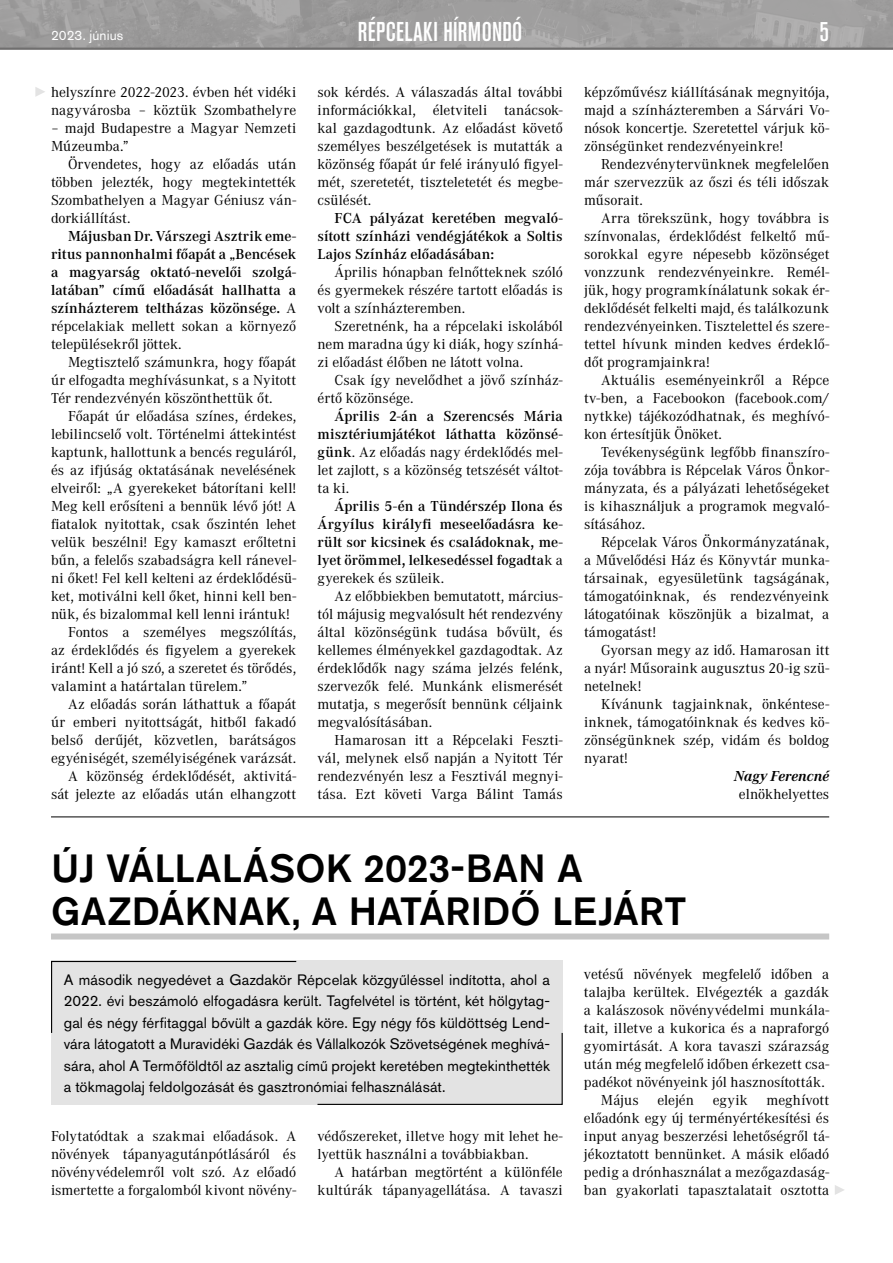
<style>
.page{position:relative;width:893px;height:1263px;background:#fff}
.page>*{position:absolute;margin:0;border:0;box-sizing:border-box;transform-origin:0 0}
.t1{font:500 39px/42.9px "Akzidenz Grotesk Pro";letter-spacing:.005em;color:#000}
.t2{font:500 condensed 27px "Akzidenz Grotesk Pro";letter-spacing:.015em;color:#fff}
.t3{font:15px/18px "Corporate A Pro";color:#000;text-align:justify}
.t4{font:600 15px/18px "Corporate A Pro";color:#000;text-align:justify}
.t5{font:15px/21.5px "Akzidenz Grotesk Pro";letter-spacing:.005em;color:#000;text-align:justify}
.t6{font:italic 700 15px "Corporate A Pro";letter-spacing:.005em;color:#000}
.t7{font:13.5px "Akzidenz Grotesk Pro";letter-spacing:.01em;color:#fff}
.s1{font-weight:400}
.s2{font-weight:600}
</style>
<div class="page">
<svg style="left:0;top:0;width:893px;height:48px;background:#9f9e9e"></svg>
<hr style="left:0;top:48px;width:893px;height:2px;background:#706f6f">
<div style="left:51px;top:933px;width:778px;height:6px;background:#c6c6c6"></div>
<div style="left:51px;top:961px;width:512px;height:144px;background:#e3e3e3"></div>
<svg style="left:51px;top:960px;width:246px;height:73px"></svg>
<svg style="left:317px;top:1033px;width:246px;height:72px"></svg>
<svg style="left:35px;top:87px;width:10px;height:10px"></svg>
<hr style="left:51px;top:816px;width:778px;height:1px;background:#000">
<svg style="left:835px;top:1185px;width:9px;height:10px"></svg>
<p class="t7" style="left:51px;top:26px;width:74px">2023. június</p>
<p class="t3" style="left:51px;top:82px;width:247px">helyszínre 2022-2023. évben hét vidéki nagyvárosba – köztük Szombathelyre</p>
<p class="t3" style="left:51px;top:118px;width:247px">– majd Budapestre a Magyar Nemzeti<br>Múzeumba.”</p>
<p class="t3" style="left:51px;top:154px;width:247px;text-indent:17px">Örvendetes, hogy az előadás után többen jelezték, hogy megtekintették Szombathelyen a Magyar Géniusz ván&shy;dorkiállítást.</p>
<p class="t4" style="left:51px;top:226px;width:247px;text-indent:17px">Májusban Dr. Várszegi Asztrik eme&shy;ritus pannonhalmi főapát a „Bencések a magyarság oktató-nevelői szolgá&shy;latában” című előadását hallhatta a színházterem teltházas közönsége. <span class="s1">A répcelakiak mellett sokan a környező településekről jöttek.</span></p>
<p class="t3" style="left:51px;top:352px;width:247px;text-indent:17px">Megtisztelő számunkra, hogy főapát úr elfogadta meghívásunkat, s a Nyitott Tér rendezvényén köszönthettük őt.</p>
<p class="t3" style="left:68px;top:406px;width:230px">Főapát úr előadása színes, érdekes,</p>
<p class="t3" style="left:51px;top:424px;width:247px">lebilincselő volt. Történelmi áttekintést</p>
<p class="t3" style="left:51px;top:442px;width:247px">kaptunk, hallottunk a bencés reguláról,</p>
<p class="t3" style="left:51px;top:460px;width:247px">és az ifjúság oktatásának nevelésének</p>
<p class="t3" style="left:51px;top:478px;width:247px">elveiről: „A gyerekeket bátorítani kell!</p>
<p class="t3" style="left:51px;top:496px;width:247px">Meg kell erősíteni a bennük lévő jót! A</p>
<p class="t3" style="left:51px;top:514px;width:247px">fiatalok nyitottak, csak őszintén lehet</p>
<p class="t3" style="left:51px;top:532px;width:247px">velük beszélni! Egy kamaszt erőltetni</p>
<p class="t3" style="left:51px;top:550px;width:247px">bűn, a felelős szabadságra kell ránevel-</p>
<p class="t3" style="left:51px;top:568px;width:247px">ni őket! Fel kell kelteni az érdeklődésü-</p>
<p class="t3" style="left:51px;top:586px;width:247px">ket, motiválni kell őket, hinni kell ben-</p>
<p class="t3" style="left:51px;top:604px;width:240px">nük, és bizalommal kell lenni irántuk!</p>
<p class="t3" style="left:68px;top:622px;width:230px">Fontos a személyes megszólítás,</p>
<p class="t3" style="left:51px;top:640px;width:247px">az érdeklődés és figyelem a gyerekek</p>
<p class="t3" style="left:51px;top:658px;width:247px">iránt! Kell a jó szó, a szeretet és törődés,</p>
<p class="t3" style="left:51px;top:676px;width:198px">valamint a határtalan türelem.”</p>
<p class="t3" style="left:68px;top:694px;width:230px">Az előadás során láthattuk a főapát</p>
<p class="t3" style="left:51px;top:712px;width:247px">úr emberi nyitottságát, hitből fakadó</p>
<p class="t3" style="left:51px;top:730px;width:247px">belső derűjét, közvetlen, barátságos</p>
<p class="t3" style="left:51px;top:748px;width:247px">egyéniségét, személyiségének varázsát.</p>
<p class="t3" style="left:68px;top:766px;width:230px">A közönség érdeklődését, aktivitá-</p>
<p class="t3" style="left:51px;top:784px;width:247px">sát jelezte az előadás után elhangzott</p>
<h2 class="t2" style="left:358px;top:14px;width:166px">RÉPCELAKI HÍRMONDÓ</h2>
<h2 class="t2" style="left:820px;top:14px;width:11px">5</h2>
<p class="t3" style="left:318px;top:82px;width:247px">sok kérdés. A válaszadás által további információkkal, életviteli tanácsok&shy;kal gazdagodtunk. Az előadást követő személyes beszélgetések is mutatták a közönség főapát úr felé irányuló figyel&shy;mét, szeretetét, tiszteletetét és megbe&shy;csülését.</p>
<p class="t4" style="left:318px;top:208px;width:247px;text-indent:17px">FCA pályázat keretében megvaló&shy;sított színházi vendégjátékok a Soltis Lajos Színház előadásában:</p>
<p class="t3" style="left:318px;top:262px;width:247px;text-indent:17px">Április hónapban felnőtteknek szóló és gyermekek részére tartott előadás is volt a színházteremben.</p>
<p class="t3" style="left:318px;top:316px;width:247px;text-indent:17px">Szeretnénk, ha a répcelaki iskolából nem maradna úgy ki diák, hogy színhá&shy;zi előadást élőben ne látott volna.</p>
<p class="t3" style="left:318px;top:370px;width:247px;text-indent:17px">Csak így nevelődhet a jövő színház&shy;értő közönsége.</p>
<p class="t3" style="left:318px;top:406px;width:247px;text-indent:17px"><span class="s2">Április 2-án a Szerencsés Mária misztériumjátékot láthatta közönsé&shy;günk</span>. Az előadás nagy érdeklődés mel&shy;let zajlott, s a közönség tetszését váltot&shy;ta ki.</p>
<p class="t4" style="left:318px;top:496px;width:247px;text-indent:17px">Április 5-én a Tündérszép Ilona és Árgyílus királyfi meseelőadásra ke&shy;rült sor kicsinek és családoknak, me&shy;lyet örömmel, lelkesedéssel fogadta<span class="s1">k a gyerekek és szüleik.</span></p>
<p class="t3" style="left:318px;top:586px;width:247px;text-indent:17px">Az előbbiekben bemutatott, március&shy;tól májusig megvalósult hét rendezvény által közönségünk tudása bővült, és kellemes élményekkel gazdagodtak. Az érdeklődők nagy száma jelzés felénk, szervezők felé. Munkánk elismerését mutatja, s megerősít bennünk céljaink megvalósításában.</p>
<p class="t3" style="left:318px;top:730px;width:247px;text-indent:17px">Hamarosan itt a Répcelaki Feszti&shy;vál, melynek első napján a Nyitott Tér rendezvényén lesz a Fesztivál megnyi&shy;tása. Ezt követi Varga Bálint Tamás</p>
<p class="t3" style="left:584px;top:82px;width:247px">képzőművész kiállításának megnyitója, majd a színházteremben a Sárvári Vo&shy;nósok koncertje. Szeretettel várjuk kö&shy;zönségünket rendezvényeinkre!</p>
<p class="t3" style="left:584px;top:154px;width:247px;text-indent:17px">Rendezvénytervünknek megfelelően már szervezzük az őszi és téli időszak műsorait.</p>
<p class="t3" style="left:584px;top:208px;width:247px;text-indent:17px">Arra törekszünk, hogy továbbra is színvonalas, érdeklődést felkeltő mű&shy;sorokkal egyre népesebb közönséget vonzzunk rendezvényeinkre. Remél&shy;jük, hogy programkínálatunk sokak ér&shy;deklődését felkelti majd, és találkozunk rendezvényeinken. Tisztelettel és szere&shy;tettel hívunk minden kedves érdeklő&shy;dőt programjainkra!</p>
<p class="t3" style="left:584px;top:370px;width:247px;text-indent:17px">Aktuális eseményeinkről a Répce tv-ben, a Facebookon (facebook.com/ nytkke) tájékozódhatnak, és meghívó&shy;kon értesítjük Önöket.</p>
<p class="t3" style="left:584px;top:442px;width:247px;text-indent:17px">Tevékenységünk legfőbb finanszíro&shy;zója továbbra is Répcelak Város Önkor&shy;mányzata, és a pályázati lehetőségeket is kihasználjuk a programok megvaló&shy;sításához.</p>
<p class="t3" style="left:584px;top:532px;width:247px;text-indent:17px">Répcelak Város Önkormányzatának, a Művelődési Ház és Könyvtár munka&shy;társainak, egyesületünk tagságának, támogatóinknak, és rendezvényeink látogatóinak köszönjük a bizalmat, a támogatást!</p>
<p class="t3" style="left:584px;top:640px;width:247px;text-indent:17px">Gyorsan megy az idő. Hamarosan itt a nyár! Műsoraink augusztus 20-ig szü&shy;netelnek!</p>
<p class="t3" style="left:584px;top:694px;width:247px;text-indent:17px">Kívánunk tagjainknak, önkéntese&shy;inknek, támogatóinknak és kedves kö&shy;zönségünknek szép, vidám és boldog nyarat!</p>
<p class="t6" style="left:734px;top:765px;width:97px">Nagy Ferencné</p>
<p class="t3" style="left:739px;top:784px;width:92px">elnökhelyettes</p>
<h1 class="t1" style="left:51px;top:846px;width:637px">ÚJ VÁLLALÁSOK 2023-BAN A<br>GAZDÁKNAK, A HATÁRIDŐ LEJÁRT</h1>
<p class="t5" style="left:64px;top:969px;width:488px">A második negyedévet a Gazdakör Répcelak közgyűléssel indította, ahol a 2022. évi beszámoló elfogadásra került. Tagfelvétel is történt, két hölgytag&shy;gal és négy férfitaggal bővült a gazdák köre. Egy négy fős küldöttség Lend&shy;vára látogatott a Muravidéki Gazdák és Vállalkozók Szövetségének meghívá&shy;sára, ahol A Termőföldtől az asztalig című projekt keretében megtekinthették a tökmagolaj feldolgozását és gasztronómiai felhasználását.</p>
<p class="t3" style="left:51px;top:1126px;width:247px">Folytatódtak a szakmai előadások. A növények tápanyagutánpótlásáról és növényvédelemről volt szó. Az előadó ismertette a forgalomból kivont növény-</p>
<p class="t3" style="left:317px;top:1126px;width:247px">védőszereket, illetve hogy mit lehet he&shy;lyettük használni a továbbiakban.</p>
<p class="t3" style="left:317px;top:1162px;width:247px;text-align:right">A határban megtörtént a különféle kultúrák tápanyagellátása. A tavaszi</p>
<p class="t3" style="left:584px;top:964px;width:247px">vetésű növények megfelelő időben a</p>
<p class="t3" style="left:584px;top:982px;width:247px">talajba kerültek. Elvégezték a gazdák</p>
<p class="t3" style="left:584px;top:1000px;width:247px">a kalászosok növényvédelmi munkála-</p>
<p class="t3" style="left:584px;top:1018px;width:247px">tait, illetve a kukorica és a napraforgó</p>
<p class="t3" style="left:584px;top:1036px;width:247px">gyomirtását. A kora tavaszi szárazság</p>
<p class="t3" style="left:584px;top:1054px;width:247px">után még megfelelő időben érkezett csa-</p>
<p class="t3" style="left:584px;top:1072px;width:242px">padékot növényeink jól hasznosították.</p>
<p class="t3" style="left:601px;top:1090px;width:39px">Május</p>
<p class="t3" style="left:657px;top:1090px;width:38px">elején</p>
<p class="t3" style="left:713px;top:1090px;width:37px">egyik</p>
<p class="t3" style="left:584px;top:1090px;width:247px;text-indent:183px">meghívott előadónk egy új terményértékesítési és input anyag beszerzési lehetőségről tá&shy;jékoztatott bennünket. A másik előadó pedig a drónhasználat a mezőgazdaság&shy;ban gyakorlati tapasztalatait osztotta</p>
</div>
